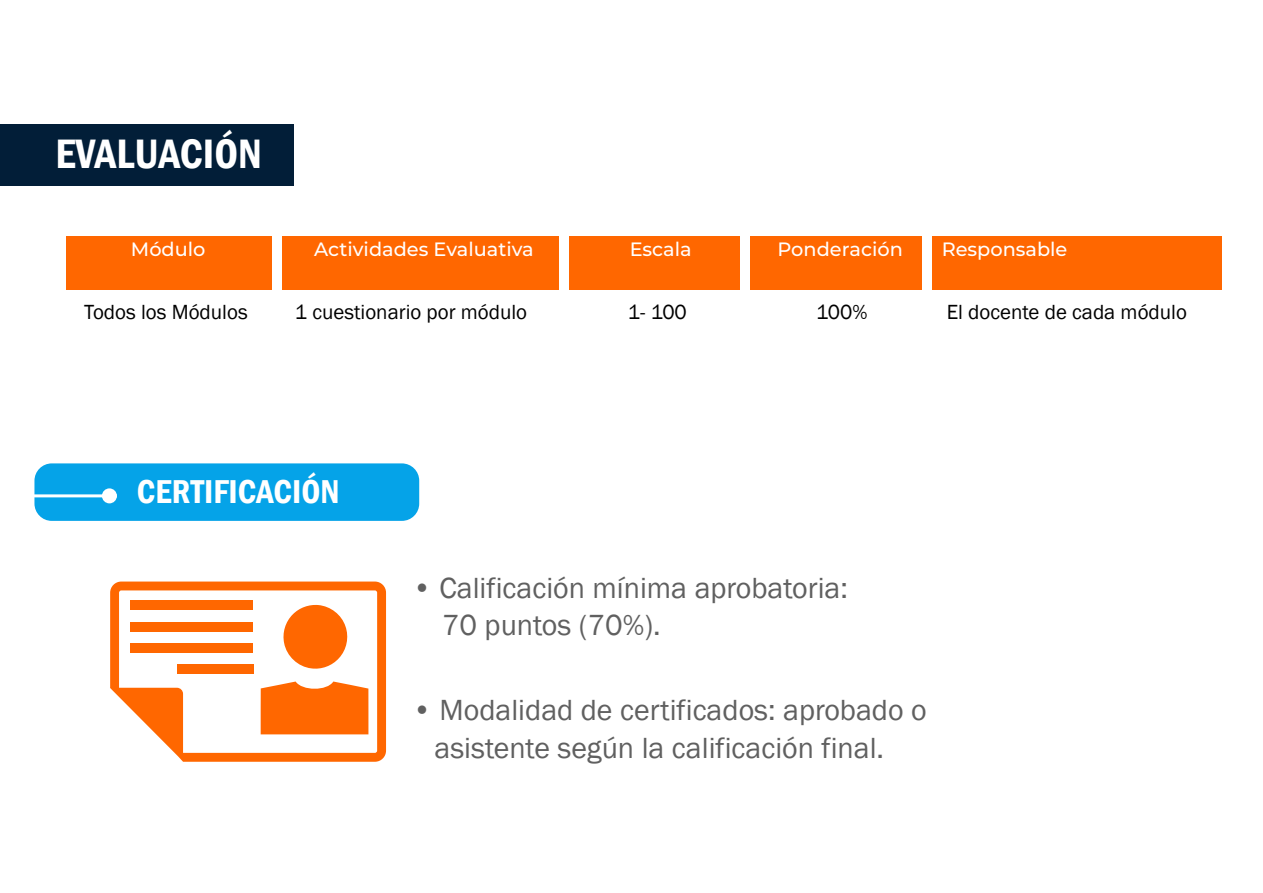
<style>
.page{position:relative;width:1263px;height:893px;background:#fff}
.page>*{position:absolute;margin:0;border:0;box-sizing:border-box;transform-origin:0 0}
.t1{font:600 condensed 42.3px "Franklin Gothic";color:#fff}
.t2{font:600 condensed 34.05px "Franklin Gothic";color:#fff}
.t3{font:30px/37.5px "Franklin Gothic";color:#606060}
.t4{font:21px "Franklin Gothic";color:#000}
.t5{font:500 19.35px "Montserrat";color:#fff}
</style>
<div class="page">
<div style="left:0;top:124px;width:294px;height:62px;background:#021e38"></div>
<div style="left:34px;top:463px;width:385px;height:58px;background:#05a3e8;border-radius:17px"></div>
<hr style="left:2px;top:494px;width:115px;height:3px;background:#fff">
<div style="left:102px;top:488px;width:15px;height:15px;background:#fff;border-radius:50%"></div>
<div style="left:67px;top:236px;width:1154px;height:53px;background:#ff6700"></div>
<div style="left:272px;top:225px;width:10px;height:116px;background:#fff"></div>
<div style="left:559px;top:222px;width:9px;height:116px;background:#fff"></div>
<div style="left:741px;top:225px;width:9px;height:116px;background:#fff"></div>
<div style="left:922px;top:222px;width:10px;height:116px;background:#fff"></div>
<svg style="left:110px;top:581px;width:276px;height:181px"></svg>
<svg style="left:261px;top:681px;width:107px;height:53px;background:#ff7416"></svg>
<svg style="left:282px;top:604px;width:67px;height:66px"></svg>
<h1 class="t1" style="left:56px;top:126px;width:208px">EVALUACIÓN</h1>
<p class="t5" style="left:131px;top:235px;width:76px">Módulo</p>
<p class="t5" style="left:314px;top:235px;width:221px">Actividades Evaluativa</p>
<p class="t5" style="left:630px;top:235px;width:63px">Escala</p>
<p class="t5" style="left:778px;top:235px;width:127px">Ponderación</p>
<p class="t5" style="left:942px;top:235px;width:127px">Responsable</p>
<p class="t4" style="left:84px;top:299px;width:165px">Todos los Módulos</p>
<p class="t4" style="left:295px;top:299px;width:234px">1 cuestionario por módulo</p>
<p class="t4" style="left:628px;top:299px;width:60px">1- 100</p>
<p class="t4" style="left:816px;top:299px;width:53px">100%</p>
<p class="t4" style="left:947px;top:299px;width:242px">El docente de cada módulo</p>
<p class="t2" style="left:137px;top:469px;width:204px">CERTIFICACIÓN</p>
<p class="t3" style="left:442px;top:570px;width:407px;text-indent:-30px">• Calificación mínima aprobatoria:<br>70 puntos (70%).</p>
<p class="t3" style="left:434px;top:692px;width:494px;text-indent:-22px">• Modalidad de certificados: aprobado o asistente según la calificación final.</p>
</div>
